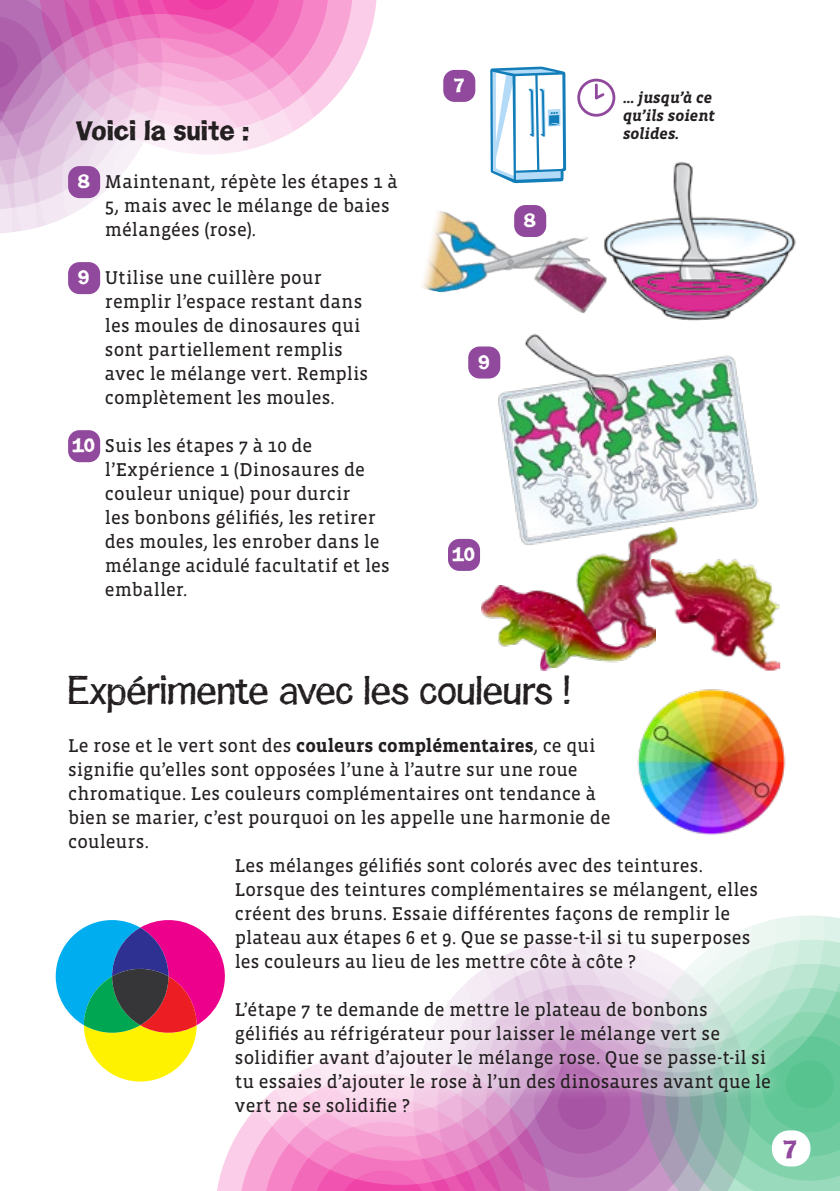
<style>
.page{position:relative;width:840px;height:1191px;background:#fff}
.page>*{position:absolute;margin:0;border:0;box-sizing:border-box;transform-origin:0 0}
.t1{font:300 40px "Franklin Gothic Hand";letter-spacing:-.005em;color:#231f20}
.t2{font:28px "Franklin Gothic Hand Demi";color:#231f20}
.t3{font:26px "Franklin Gothic Hand Demi";color:#90499c}
.t4{font:20px "Franklin Gothic Hand Demi";color:#fff}
.t5{font:19px/24px "Vista Slab OT";letter-spacing:.005em;color:#231f20}
.t6{font:italic 700 16px/18px "Vista Slab OT";color:#231f20}
.s1{font-family:"Franklin Gothic Hand Demi";font-size:20px;color:#fff}
.s2{font-weight:700}
</style>
<div class="page">
<svg style="left:591px;top:915px;width:248px;height:276px;background:#97beb4"></svg>
<svg style="left:217px;top:1124px;width:374px;height:67px;background:#e585c4"></svg>
<svg style="left:344px;top:0;width:33px;height:86px;fill:#fbcde8"></svg>
<svg style="left:0;top:0;width:344px;height:233px"></svg>
<div style="left:68px;top:166px;width:32px;height:32px;background:#90499c;border-radius:11px"></div>
<div style="left:68px;top:262px;width:32px;height:32px;background:#90499c;border-radius:11px"></div>
<div style="left:68px;top:430px;width:32px;height:32px;background:#90499c;border-radius:11px"></div>
<img style="left:576px;top:563px;width:74px;height:23px">
<img style="left:481px;top:586px;width:169px;height:77px">
<img style="left:650px;top:563px;width:129px;height:100px">
<img style="left:483px;top:333px;width:276px;height:230px">
<div style="left:468px;top:346px;width:32px;height:32px;background:#90499c;border-radius:11px"></div>
<div style="left:448px;top:539px;width:32px;height:32px;background:#90499c;border-radius:11px"></div>
<img style="left:422px;top:205px;width:155px;height:106px">
<div style="left:514px;top:205px;width:32px;height:32px;background:#90499c;border-radius:11px"></div>
<img style="left:577px;top:162px;width:219px;height:159px">
<div style="left:57px;top:663px;width:724px;height:461px;background:#fff;opacity:.75"></div>
<svg style="left:56px;top:920px;width:169px;height:161px"></svg>
<div style="left:443px;top:70px;width:32px;height:32px;background:#90499c;border-radius:11px"></div>
<div style="left:577px;top:79px;width:38px;height:38px;border:3px solid #90499c;border-radius:50%"></div>
<svg style="left:595px;top:85px;width:11px;height:15px"></svg>
<svg style="left:490px;top:67px;width:75px;height:116px"></svg>
<img style="left:626px;top:682px;width:158px;height:165px">
<div style="left:771px;top:1130px;width:39px;height:36px;background:#fff;border-radius:17px"></div>
<h2 class="t2" style="left:75px;top:114px;width:175px">Voici la suite :</h2>
<p class="t5" style="left:105px;top:170px;width:294px;text-indent:-27px"><span class="s1">8</span> Maintenant, répète les étapes 1 à<br>5, mais avec le mélange de baies mélangées (rose).</p>
<p class="t5" style="left:105px;top:266px;width:264px;text-indent:-27px"><span class="s1">9</span> Utilise une cuillère pour remplir l’espace restant dans les moules de dinosaures qui sont partiellement remplis avec le mélange vert. Remplis complètement les moules.</p>
<p class="t5" style="left:105px;top:434px;width:286px;text-indent:-32px"><span class="s1">10</span> Suis les étapes 7 à 10 de l’Expérience 1 (Dinosaures de couleur unique) pour durcir<br>les bonbons gélifiés, les retirer des moules, les enrober dans le mélange acidulé facultatif et les emballer.</p>
<p class="t4" style="left:453px;top:73px;width:12px">7</p>
<p class="t4" style="left:524px;top:209px;width:13px">8</p>
<p class="t4" style="left:478px;top:350px;width:13px">9</p>
<p class="t4" style="left:452px;top:542px;width:24px">10</p>
<p class="t6" style="left:622px;top:89px;width:93px">… jusqu’à ce qu’ils soient solides.</p>
<h1 class="t1" style="left:68px;top:667px;width:503px">Expérimente avec les couleurs !</h1>
<p class="t5" style="left:68px;top:734px;width:528px">Le rose et le vert sont des <span class="s2">couleurs complémentaires</span>, ce qui</p>
<p class="t5" style="left:68px;top:758px;width:510px">signifie qu’elles sont opposées l’une à l’autre sur une roue</p>
<p class="t5" style="left:68px;top:782px;width:529px">chromatique. Les couleurs complémentaires ont tendance à</p>
<p class="t5" style="left:68px;top:806px;width:543px">bien se marier, c’est pourquoi on les appelle une harmonie de</p>
<p class="t5" style="left:68px;top:830px;width:82px">couleurs.</p>
<p class="t5" style="left:235px;top:854px;width:469px">Les mélanges gélifiés sont colorés avec des teintures.</p>
<p class="t5" style="left:235px;top:878px;width:524px">Lorsque des teintures complémentaires se mélangent, elles</p>
<p class="t5" style="left:235px;top:902px;width:496px">créent des bruns. Essaie différentes façons de remplir le</p>
<p class="t5" style="left:235px;top:926px;width:517px">plateau aux étapes 6 et 9. Que se passe-t-il si tu superposes</p>
<p class="t5" style="left:235px;top:950px;width:402px">les couleurs au lieu de les mettre côte à côte ?</p>
<p class="t5" style="left:235px;top:998px;width:537px">L’étape 7 te demande de mettre le plateau de bonbons gélifiés au réfrigérateur pour laisser le mélange vert se solidifier avant d’ajouter le mélange rose. Que se passe-t-il si tu essaies d’ajouter le rose à l’un des dinosaures avant que le vert ne se solidifie ?</p>
<h3 class="t3" style="left:782px;top:1134px;width:15px">7</h3>
</div>
